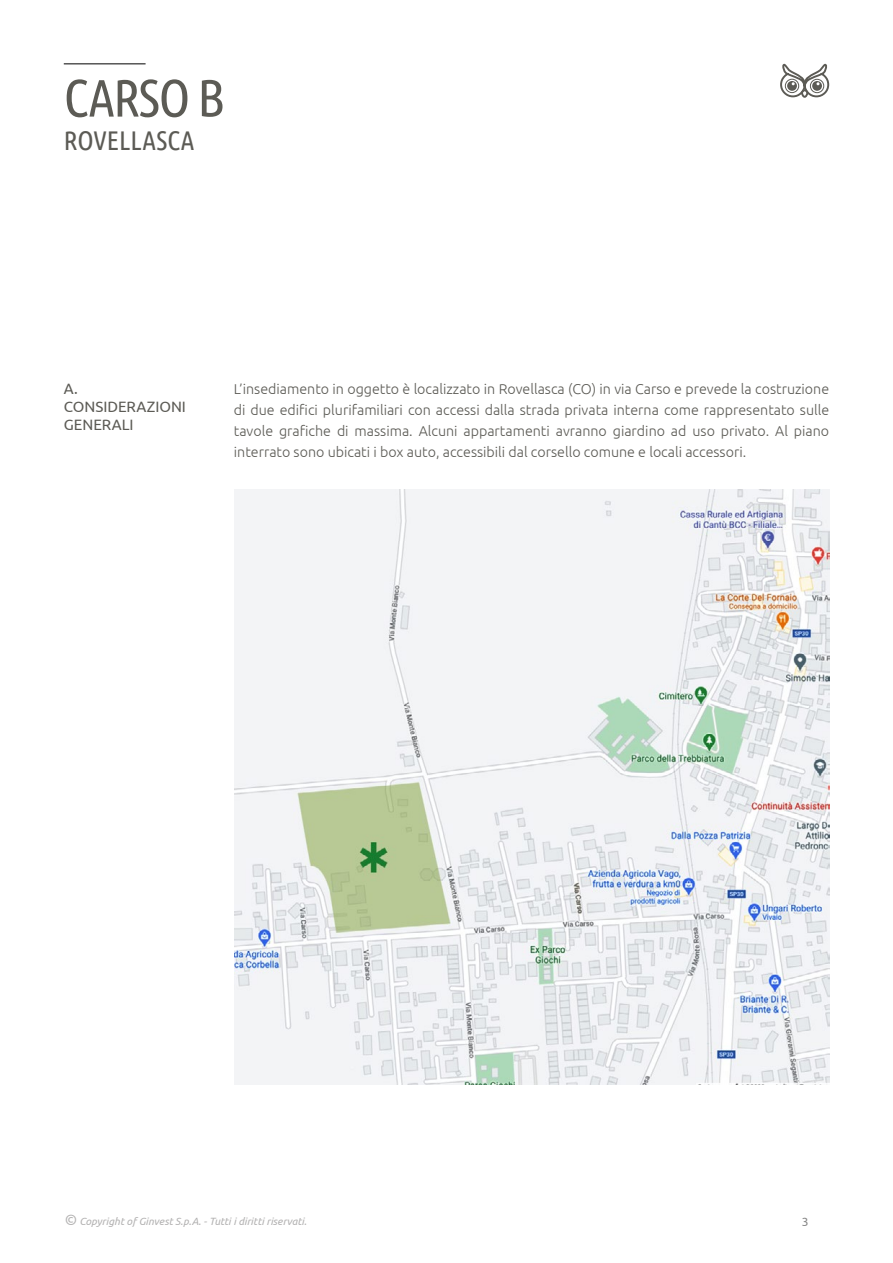
<style>
.page{position:relative;width:893px;height:1263px;background:#fff}
.page>*{position:absolute;margin:0;border:0;box-sizing:border-box;transform-origin:0 0}
.t1{font:52.5px "Ubuntu Condensed";letter-spacing:-.025em;color:#5c5b55}
.t2{font:27px "Ubuntu Condensed";color:#5c5b55}
.t3{font:15px/18px "Ubuntu";color:#5c5b55}
.t4{font:300 14.25px/21px "Ubuntu";color:#5c5b55;text-align:justify}
.t5{font:12px "Ubuntu";color:#878787}
.t6{font:italic 10.5px "Ubuntu";color:#b3b2b2}
.s1{font-size:15px}
</style>
<div class="page">
<svg style="left:780px;top:63px;width:50px;height:35px"></svg>
<div style="left:810px;top:79px;width:14px;height:14px;border:1px solid #5c5b55;border-radius:50%"></div>
<div style="left:785px;top:79px;width:14px;height:14px;border:1px solid #5c5b55;border-radius:50%"></div>
<div style="left:801px;top:89px;width:7px;height:9px;border:2px solid #5c5b55;border-radius:3px"></div>
<hr style="left:64px;top:64px;width:82px;height:1px;background:#000">
<img style="left:234px;top:490px;width:595px;height:595px">
<h1 class="t1" style="left:64px;top:66px;width:163px">CARSO B</h1>
<h2 class="t2" style="left:64px;top:124px;width:132px">ROVELLASCA</h2>
<p class="t3" style="left:64px;top:380px;width:124px">A.<br>CONSIDERAZIONI<br>GENERALI</p>
<p class="t4" style="left:234px;top:378px;width:597px">L’insediamento in oggetto è localizzato in Rovellasca (CO) in via Carso e prevede la costruzione di due edifici plurifamiliari con accessi dalla strada privata interna come rappresentato sulle tavole grafiche di massima. Alcuni appartamenti avranno giardino ad uso privato. Al piano interrato sono ubicati i box auto, accessibili dal corsello comune e locali accessori.</p>
<p class="t6" style="left:64px;top:1215px;width:244px"><span class="s1">©</span> Copyright of Ginvest S.p.A. - Tutti i diritti riservati.</p>
<p class="t5" style="left:802px;top:1214px;width:8px">3</p>
</div>
